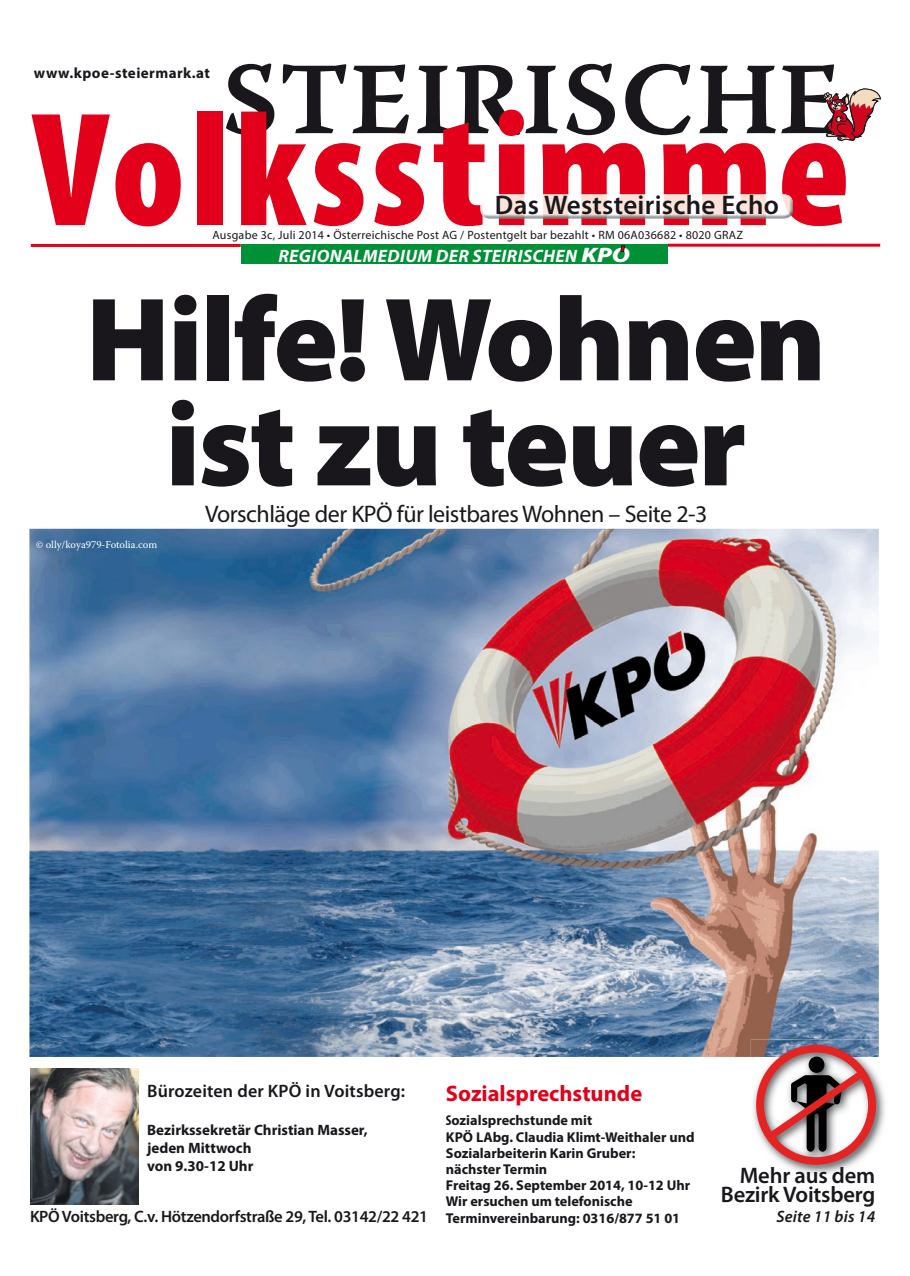
<style>
.page{position:relative;width:910px;height:1276px;background:#fff}
.page>*{position:absolute;margin:0;border:0;box-sizing:border-box;transform-origin:0 0}
.t1{font:900 condensed 163.95px "Myriad Pro";letter-spacing:.03em;color:#e2001a}
.t2{font:900 120px/105px "Myriad Pro";letter-spacing:-.02em;color:#1a171c;text-align:center}
.t3{font:102.45px "Warnock Pro Semibold Capt";letter-spacing:.005em;color:#1a171c}
.t4{font:600 27px "Myriad Pro";letter-spacing:.01em;color:#1a171c}
.t5{font:24px "Myriad Pro";letter-spacing:-.02em;color:#1a171c}
.t6{font:600 22.5px/19.5px "Myriad Pro";letter-spacing:-.01em;color:#1a171c;text-align:right}
.t7{font:700 22.5px "Myriad Pro";color:#e2001a}
.t8{font:italic 700 18px "Myriad Pro";letter-spacing:.02em;color:#fff}
.t9{font:600 18px "Myriad Pro";letter-spacing:.01em;color:#1a171c}
.t10{font:600 16.5px "Myriad Pro";letter-spacing:-.02em;color:#1a171c}
.t11{font:italic 600 16.5px "Myriad Pro";letter-spacing:.01em;color:#1a171c}
.t12{font:700 15px/18px "Myriad Pro";color:#1a171c}
.t13{font:700 15px "Myriad Pro";letter-spacing:.03em;color:#1a171c}
.t14{font:700 14.25px/16.2px "Myriad Pro";color:#1a171c}
.t15{font:12px "Myriad Pro";letter-spacing:.02em;color:#1a171c}
.t16{font:10.5px "Warnock Pro";color:#fff}
.s1{font-weight:900;font-size:21px}
.s2{font-stretch:condensed}
</style>
<div class="page">
<hr style="left:31px;top:244px;width:210px;height:3px;background:#e2001b">
<hr style="left:668px;top:244px;width:212px;height:3px;background:#e2001b">
<img style="left:481px;top:196px;width:307px;height:19px">
<img style="left:499px;top:194px;width:290px;height:2px">
<img style="left:482px;top:214px;width:310px;height:4px">
<img style="left:788px;top:196px;width:5px;height:18px">
<img style="left:480px;top:196px;width:5px;height:18px">
<img style="left:30px;top:1068px;width:109px;height:136px">
<div style="left:241px;top:244px;width:427px;height:20px;background:#009036"></div>
<svg style="left:620px;top:245px;width:5px;height:7px"></svg>
<img style="left:29px;top:529px;width:850px;height:528px">
<img style="left:753px;top:1075px;width:132px;height:99px">
<img style="left:751px;top:1039px;width:128px;height:18px">
<svg style="left:756px;top:1045px;width:120px;height:119px"></svg>
<svg style="left:823px;top:88px;width:58px;height:53px"></svg>
<h3 class="t3" style="left:222px;top:38px;width:621px">STEIRISCHE</h3>
<p class="t13" style="left:34px;top:63px;width:178px">www.kpoe-steiermark.at</p>
<h1 class="t1" style="left:32px;top:65px;width:820px">Volksstimme</h1>
<p class="t15" style="left:212px;top:227px;width:532px">Ausgabe 3c, Juli 2014 • Österreichische Post AG / Postentgelt bar bezahlt • RM 06A036682 • 8020 GRAZ</p>
<h3 class="t4" style="left:495px;top:187px;width:285px">Das Weststeirische Echo</h3>
<p class="t8" style="left:278px;top:244px;width:353px">REGIONALMEDIUM DER STEIRISCHEN <span class="s1">KPO</span></p>
<h2 class="t2" style="left:86px;top:282px;width:742px">Hilfe! Wohnen ist zu teuer</h2>
<h3 class="t5" style="left:205px;top:499px;width:504px">Vorschläge der KPÖ für leistbares Wohnen – Seite 2-3</h3>
<p class="t16" style="left:36px;top:538px;width:123px">© olly/koya979-Fotolia.com</p>
<p class="t9" style="left:147px;top:1079px;width:259px">Bürozeiten der KPÖ in Voitsberg:</p>
<p class="t12" style="left:147px;top:1120px;width:222px">Bezirkssekretär Christian Masser, jeden Mittwoch<br>von 9.30-12 Uhr</p>
<p class="t10" style="left:30px;top:1206px;width:399px">KPÖ Voitsberg, C.v. Hötzendorfstraße 29, Tel. 03142/22 421</p>
<h3 class="t7" style="left:446px;top:1078px;width:198px">Sozialsprechstunde</h3>
<p class="t14" style="left:446px;top:1112px;width:250px"><span class="s2">S</span>ozialsprechstunde mit<br>KPÖ LAbg. Claudia Klimt-Weithaler und<br>Sozialarbeiterin Karin Gruber:<br>nächster Termin<br>Freitag 26. September 2014, 10-12 Uhr<br>Wir ersuchen um telefonische<br>Terminvereinbarung: 0316/877 51 01</p>
<h3 class="t6" style="left:721px;top:1164px;width:156px">Mehr aus dem<br>Bezirk Voitsberg</h3>
<p class="t11" style="left:776px;top:1205px;width:100px">Seite 11 bis 14</p>
</div>
